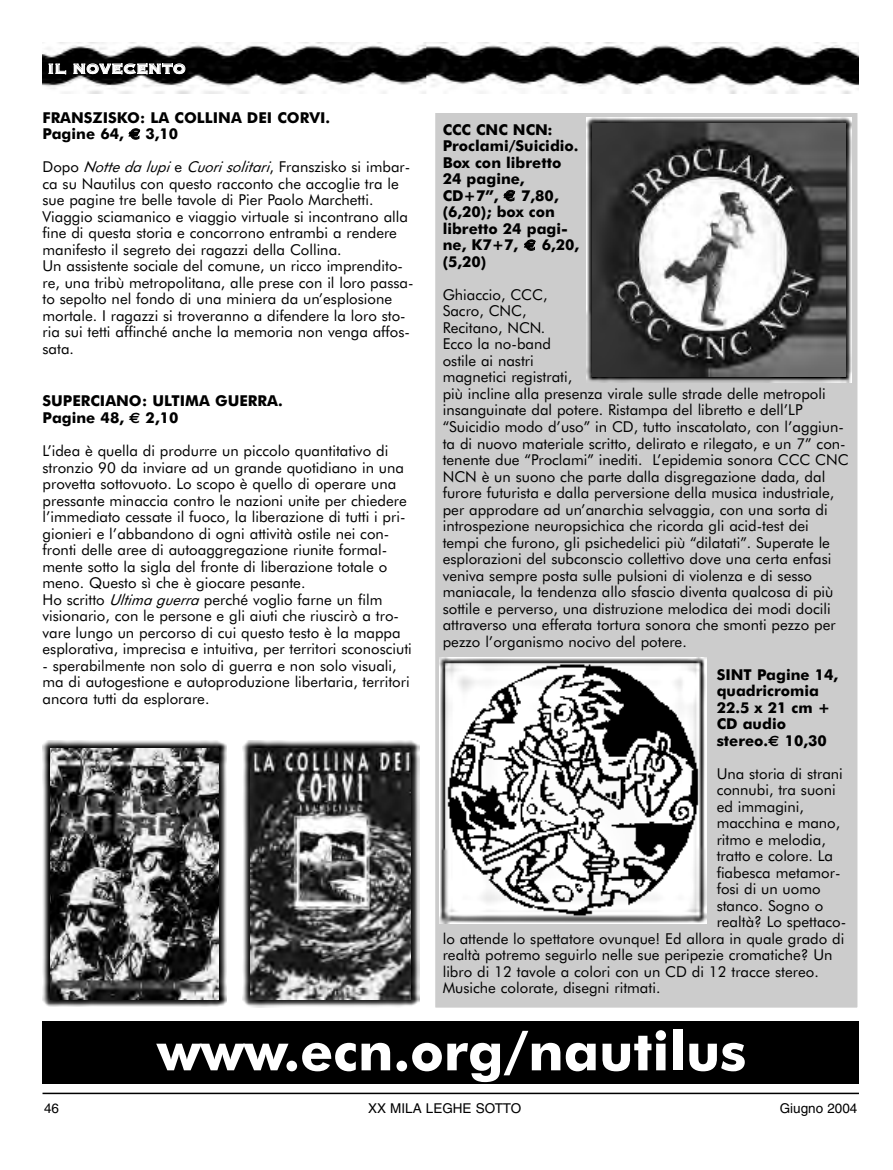
<style>
.page{position:relative;width:893px;height:1170px;background:#fff}
.page>*{position:absolute;margin:0;border:0;box-sizing:border-box;transform-origin:0 0}
.t1{font:700 54px "Futura BT";color:#fff}
.t2{font:18px "Copperplate Thirty Three BC";color:#fff}
.t3{font:15px/16.5px "Futura BT";color:#000}
.t4{font:700 15px/16.5px "Futura BT";color:#000}
.t5{font:13.5px "Helvetica";color:#000}
.s1{font-family:"Euro Sans"}
.s2{font-style:italic}
</style>
<div class="page">
<div style="left:435px;top:113px;width:422px;height:894px;background:#ccc"></div>
<div style="left:434px;top:111px;width:425px;height:898px;border:2px solid #fff"></div>
<hr style="left:43px;top:1092px;width:816px;height:2px;background:#000">
<img style="left:43px;top:43px;width:816px;height:51px">
<img style="left:43px;top:740px;width:183px;height:266px">
<img style="left:50px;top:748px;width:169px;height:250px">
<img style="left:242px;top:740px;width:177px;height:267px">
<img style="left:251px;top:748px;width:160px;height:251px">
<img style="left:586px;top:117px;width:265px;height:265px">
<img style="left:592px;top:123px;width:253px;height:253px">
<img style="left:440px;top:657px;width:266px;height:266px">
<img style="left:446px;top:663px;width:254px;height:253px">
<div style="left:43px;top:1021px;width:816px;height:62px;background:#000"></div>
<p class="t2" style="left:47px;top:57px;width:140px">IL NOVECENTO</p>
<p class="t4" style="left:43px;top:110px;width:289px">FRANSZISKO: LA COLLINA DEI CORVI.<br>Pagine 64, <span class="s1">€</span> 3,10</p>
<p class="t3" style="left:43px;top:160px;width:373px">Dopo <span class="s2">Notte da lupi</span> e <span class="s2">Cuori solitari</span>, Franszisko si imbar&shy;ca su Nautilus con questo racconto che accoglie tra le sue pagine tre belle tavole di Pier Paolo Marchetti.<br>Viaggio sciamanico e viaggio virtuale si incontrano alla fine di questa storia e concorrono entrambi a rendere manifesto il segreto dei ragazzi della Collina.<br>Un assistente sociale del comune, un ricco imprendito&shy;re, una tribù metropolitana, alle prese con il loro passa&shy;to sepolto nel fondo di una miniera da un’esplosione mortale. I ragazzi si troveranno a difendere la loro sto&shy;ria sui tetti affinché anche la memoria non venga affos&shy;sata.</p>
<p class="t4" style="left:443px;top:122px;width:138px">CCC CNC NCN:<br>Proclami/Suicidio.<br>Box con libretto<br>24 pagine,<br>CD+7”, <span class="s1">€</span> 7,80, (6,20); box con libretto 24 pagi&shy;ne, K7+7, <span class="s1">€</span> 6,20, (5,20)</p>
<p class="t3" style="left:443px;top:287px;width:407px">Ghiaccio, CCC,<br>Sacro, CNC,<br>Recitano, NCN.<br>Ecco la no-band<br>ostile ai nastri<br>magnetici registrati,<br>più incline alla presenza virale sulle strade delle metropoli insanguinate dal potere. Ristampa del libretto e dell’LP “Suicidio modo d’uso” in CD, tutto inscatolato, con l’aggiun&shy;ta di nuovo materiale scritto, delirato e rilegato, e un 7” con&shy;tenente due “Proclami” inediti. L’epidemia sonora CCC CNC NCN è un suono che parte dalla disgregazione dada, dal furore futurista e dalla perversione della musica industriale, per approdare ad un’anarchia selvaggia, con una sorta di introspezione neuropsichica che ricorda gli acid-test dei tempi che furono, gli psichedelici più “dilatati”. Superate le esplorazioni del subconscio collettivo dove una certa enfasi veniva sempre posta sulle pulsioni di violenza e di sesso maniacale, la tendenza allo sfascio diventa qualcosa di più sottile e perverso, una distruzione melodica dei modi docili attraverso una efferata tortura sonora che smonti pezzo per pezzo l’organismo nocivo del potere.</p>
<p class="t4" style="left:717px;top:667px;width:123px">SINT Pagine 14, quadricromia<br>22.5 x 21 cm +<br>CD audio stereo.<span class="s1">€</span> 10,30</p>
<p class="t3" style="left:717px;top:766px;width:128px">Una storia di strani</p>
<p class="t3" style="left:717px;top:782px;width:121px">connubi, tra suoni</p>
<p class="t3" style="left:717px;top:799px;width:89px">ed immagini,</p>
<p class="t3" style="left:717px;top:815px;width:125px">macchina e mano,</p>
<p class="t3" style="left:717px;top:832px;width:111px">ritmo e melodia,</p>
<p class="t3" style="left:717px;top:848px;width:118px">tratto e colore. La</p>
<p class="t3" style="left:717px;top:865px;width:125px">fiabesca metamor-</p>
<p class="t3" style="left:717px;top:881px;width:105px">fosi di un uomo</p>
<p class="t3" style="left:717px;top:898px;width:108px">stanco. Sogno o</p>
<p class="t3" style="left:717px;top:914px;width:131px">realtà? Lo spettaco-</p>
<p class="t3" style="left:443px;top:931px;width:403px">lo attende lo spettatore ovunque! Ed allora in quale grado di</p>
<p class="t3" style="left:443px;top:947px;width:391px">realtà potremo seguirlo nelle sue peripezie cromatiche? Un</p>
<p class="t3" style="left:443px;top:964px;width:378px">libro di 12 tavole a colori con un CD di 12 tracce stereo.</p>
<p class="t3" style="left:443px;top:980px;width:219px">Musiche colorate, disegni ritmati.</p>
<h1 class="t1" style="left:157px;top:1029px;width:590px">www.ecn.org/nautilus</h1>
<p class="t4" style="left:43px;top:394px;width:242px">SUPERCIANO: ULTIMA GUERRA.<br>Pagine 48, <span class="s1">€</span> 2,10</p>
<p class="t3" style="left:43px;top:443px;width:371px">L’idea è quella di produrre un piccolo quantitativo di stronzio 90 da inviare ad un grande quotidiano in una provetta sottovuoto. Lo scopo è quello di operare una pressante minaccia contro le nazioni unite per chiedere l’immediato cessate il fuoco, la liberazione di tutti i pri&shy;gionieri e l’abbandono di ogni attività ostile nei con&shy;fronti delle aree di autoaggregazione riunite formal&shy;mente sotto la sigla del fronte di liberazione totale o meno. Questo sì che è giocare pesante.<br>Ho scritto <span class="s2">Ultima guerra</span> perché voglio farne un film visionario, con le persone e gli aiuti che riuscirò a tro&shy;vare lungo un percorso di cui questo testo è la mappa esplorativa, imprecisa e intuitiva, per territori sconosciuti</p>
<p class="t3" style="left:43px;top:658px;width:369px">- sperabilmente non solo di guerra e non solo visuali, ma di autogestione e autoproduzione libertaria, territori ancora tutti da esplorare.</p>
<p class="t5" style="left:44px;top:1103px;width:17px">46</p>
<p class="t5" style="left:368px;top:1103px;width:155px">XX MILA LEGHE SOTTO</p>
<p class="t5" style="left:780px;top:1103px;width:79px">Giugno 2004</p>
</div>
